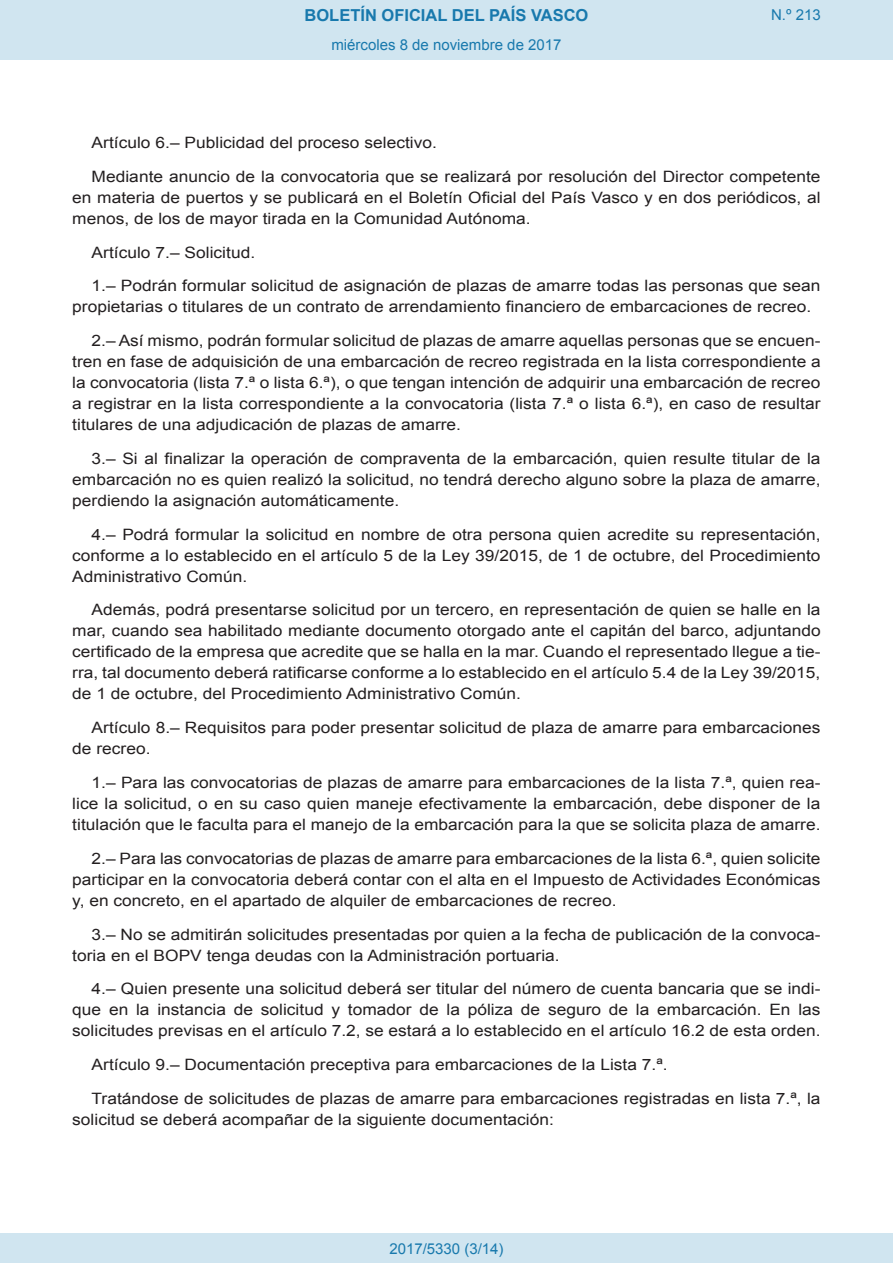
<style>
.page{position:relative;width:893px;height:1263px;background:#fff}
.page>*{position:absolute;margin:0;border:0;box-sizing:border-box;transform-origin:0 0}
.t1{font:700 16.5px "Arial";color:#1879ad}
.BOPVDetalle{font:15.6px/21px "Arial";color:#231f20;text-align:justify;scale:1.11 1}
.Paginacion_Centro{font:15px "Arial";color:#1879ad}
</style>
<div class="page">
<div style="left:0;top:0;width:893px;height:60px;background:#d0e5f0"></div>
<div style="left:0;top:1233px;width:893px;height:30px;background:#d0e5f0"></div>
<p class="t1" style="left:305px;top:4px;width:285px">BOLETÍN OFICIAL DEL PAÍS VASCO</p>
<p class="Paginacion_Centro" style="left:331px;top:35px;width:232px">miércoles 8 de noviembre de 2017</p>
<p class="Paginacion_Centro" style="left:771px;top:5px;width:51px">N.º 213</p>
<p class="BOPVDetalle" style="left:92px;top:132px;width:313px">Artículo 6.– Publicidad del proceso selectivo.</p>
<p class="BOPVDetalle" style="left:72px;top:166px;width:676px;text-indent:19px">Mediante anuncio de la convocatoria que se realizará por resolución del Director competente en materia de puertos y se publicará en el Boletín Oficial del País Vasco y en dos periódicos, al menos, de los de mayor tirada en la Comunidad Autónoma.</p>
<p class="BOPVDetalle" style="left:92px;top:242px;width:149px">Artículo 7.– Solicitud.</p>
<p class="BOPVDetalle" style="left:72px;top:276px;width:675px;text-indent:19px">1.– Podrán formular solicitud de asignación de plazas de amarre todas las personas que sean propietarias o titulares de un contrato de arrendamiento financiero de embarcaciones de recreo.</p>
<p class="BOPVDetalle" style="left:72px;top:330px;width:676px;text-indent:19px">2.– Así mismo, podrán formular solicitud de plazas de amarre aquellas personas que se encuen&shy;tren en fase de adquisición de una embarcación de recreo registrada en la lista correspondiente a la convocatoria (lista 7.ª o lista 6.ª), o que tengan intención de adquirir una embarcación de recreo a registrar en la lista correspondiente a la convocatoria (lista 7.ª o lista 6.ª), en caso de resultar titulares de una adjudicación de plazas de amarre.</p>
<p class="BOPVDetalle" style="left:72px;top:448px;width:676px;text-indent:19px">3.– Si al finalizar la operación de compraventa de la embarcación, quien resulte titular de la embarcación no es quien realizó la solicitud, no tendrá derecho alguno sobre la plaza de amarre, perdiendo la asignación automáticamente.</p>
<p class="BOPVDetalle" style="left:72px;top:524px;width:676px;text-indent:19px">4.– Podrá formular la solicitud en nombre de otra persona quien acredite su representación, conforme a lo establecido en el artículo 5 de la Ley 39/2015, de 1 de octubre, del Procedimiento Administrativo Común.</p>
<p class="BOPVDetalle" style="left:72px;top:600px;width:676px;text-indent:19px">Además, podrá presentarse solicitud por un tercero, en representación de quien se halle en la mar, cuando sea habilitado mediante documento otorgado ante el capitán del barco, adjuntando certificado de la empresa que acredite que se halla en la mar. Cuando el representado llegue a tie&shy;rra, tal documento deberá ratificarse conforme a lo establecido en el artículo 5.4 de la Ley 39/2015, de 1 de octubre, del Procedimiento Administrativo Común.</p>
<p class="BOPVDetalle" style="left:72px;top:717px;width:676px;text-indent:19px">Artículo 8.– Requisitos para poder presentar solicitud de plaza de amarre para embarcaciones de recreo.</p>
<p class="BOPVDetalle" style="left:72px;top:772px;width:676px;text-indent:19px">1.– Para las convocatorias de plazas de amarre para embarcaciones de la lista 7.ª, quien rea&shy;lice la solicitud, o en su caso quien maneje efectivamente la embarcación, debe disponer de la titulación que le faculta para el manejo de la embarcación para la que se solicita plaza de amarre.</p>
<p class="BOPVDetalle" style="left:72px;top:848px;width:675px;text-indent:19px">2.– Para las convocatorias de plazas de amarre para embarcaciones de la lista 6.ª, quien solicite participar en la convocatoria deberá contar con el alta en el Impuesto de Actividades Económicas y, en concreto, en el apartado de alquiler de embarcaciones de recreo.</p>
<p class="BOPVDetalle" style="left:72px;top:924px;width:676px;text-indent:19px">3.– No se admitirán solicitudes presentadas por quien a la fecha de publicación de la convoca&shy;toria en el BOPV tenga deudas con la Administración portuaria.</p>
<p class="BOPVDetalle" style="left:72px;top:978px;width:676px;text-indent:19px">4.– Quien presente una solicitud deberá ser titular del número de cuenta bancaria que se indi&shy;que en la instancia de solicitud y tomador de la póliza de seguro de la embarcación. En las solicitudes previsas en el artículo 7.2, se estará a lo establecido en el artículo 16.2 de esta orden.</p>
<p class="BOPVDetalle" style="left:92px;top:1054px;width:520px">Artículo 9.– Documentación preceptiva para embarcaciones de la Lista 7.ª.</p>
<p class="BOPVDetalle" style="left:72px;top:1088px;width:676px;text-indent:19px">Tratándose de solicitudes de plazas de amarre para embarcaciones registradas en lista 7.ª, la solicitud se deberá acompañar de la siguiente documentación:</p>
<p class="Paginacion_Centro" style="left:389px;top:1238px;width:116px">2017/5330 (3/14)</p>
</div>
